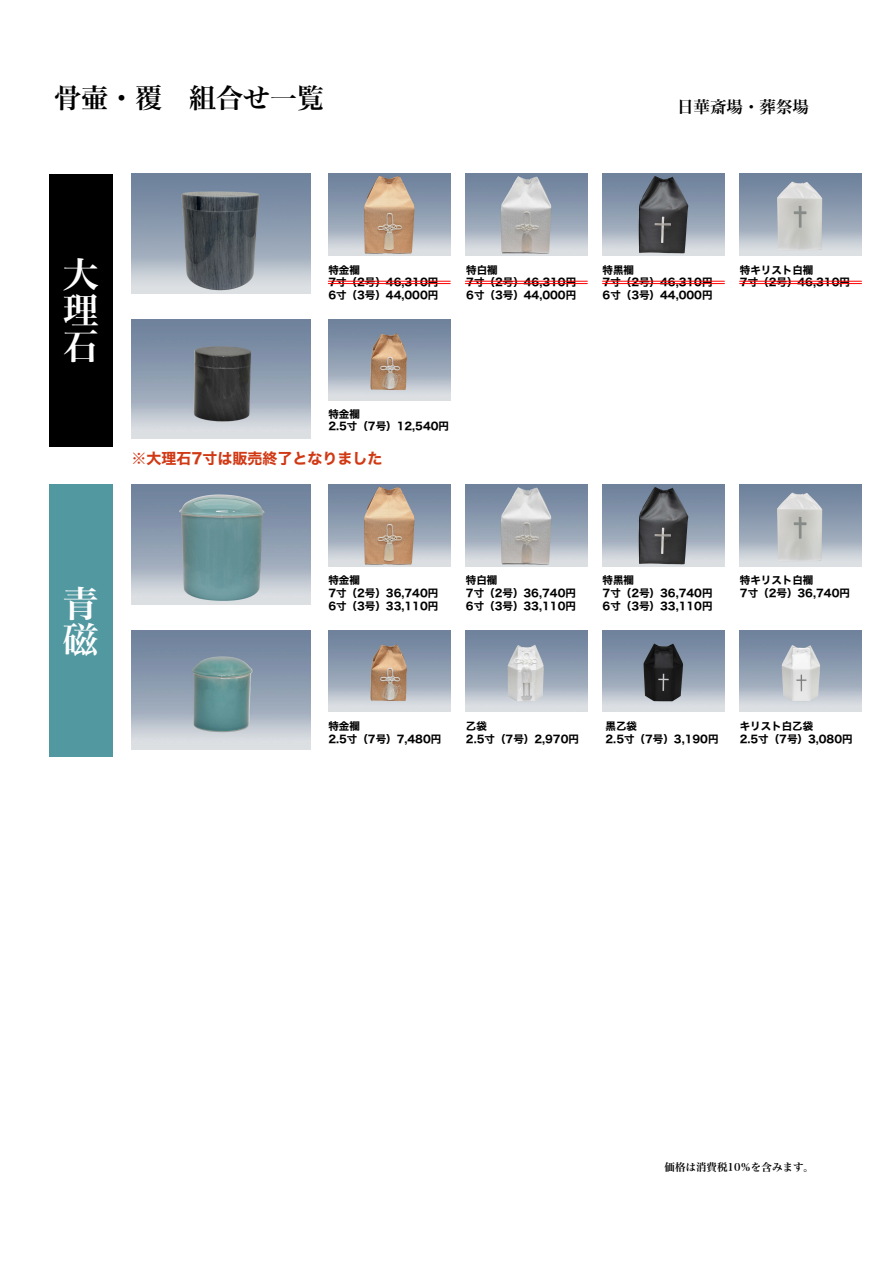
<style>
.page{position:relative;width:893px;height:1263px;background:#fff}
.page>*{position:absolute;margin:0;border:0;box-sizing:border-box;transform-origin:0 0}
.t1{font:36px/36px "Hira Min Pro W6";color:#fff}
.t2{font:27px "Hira Min Pro W6";color:#000}
.t3{font:16.5px "Hira Min Pro W6";color:#000}
.t4{font:15px "Hiragino Sans W7";color:#d13915}
.t5{font:10.5px/12.6px "Hiragino Sans W7";color:#000}
.t6{font:10.5px "Hira Min Pro W6";color:#000}
</style>
<div class="page">
<img style="left:740px;top:174px;width:121px;height:81px">
<img style="left:740px;top:485px;width:121px;height:81px">
<img style="left:131px;top:630px;width:179px;height:120px">
<img style="left:131px;top:485px;width:179px;height:119px">
<img style="left:328px;top:630px;width:122px;height:81px">
<img style="left:740px;top:630px;width:121px;height:81px">
<img style="left:603px;top:630px;width:121px;height:81px">
<img style="left:466px;top:630px;width:122px;height:81px">
<div style="left:49px;top:485px;width:64px;height:272px;background:#5198a0"></div>
<img style="left:328px;top:485px;width:122px;height:81px">
<img style="left:465px;top:485px;width:122px;height:81px">
<img style="left:603px;top:485px;width:121px;height:81px">
<img style="left:131px;top:174px;width:179px;height:119px">
<img style="left:131px;top:320px;width:179px;height:119px">
<img style="left:328px;top:320px;width:122px;height:81px">
<div style="left:49px;top:174px;width:64px;height:272px;background:#000"></div>
<img style="left:328px;top:174px;width:122px;height:81px">
<img style="left:465px;top:174px;width:122px;height:81px">
<img style="left:603px;top:174px;width:121px;height:81px">
<hr style="left:328px;top:281px;width:122px;height:1px;background:#f00">
<hr style="left:328px;top:283px;width:122px;height:1px;background:#f00">
<hr style="left:465px;top:281px;width:122px;height:1px;background:#f00">
<hr style="left:465px;top:283px;width:122px;height:1px;background:#f00">
<hr style="left:602px;top:281px;width:122px;height:1px;background:#f00">
<hr style="left:602px;top:283px;width:122px;height:1px;background:#f00">
<hr style="left:740px;top:281px;width:121px;height:1px;background:#f00">
<hr style="left:740px;top:283px;width:121px;height:1px;background:#f00">
<h2 class="t2" style="left:54px;top:74px;width:272px">骨壷・覆　組合せ一覧</h2>
<h3 class="t3" style="left:677px;top:92px;width:133px">日華斎場・葬祭場</h3>
<h1 class="t1" style="left:63px;top:254px;width:37px;text-align:justify">大理石</h1>
<p class="t5" style="left:466px;top:264px;width:111px">特白襴<br>7寸（2号）46,310円<br>6寸（3号）44,000円</p>
<p class="t5" style="left:328px;top:264px;width:111px">特金襴<br>7寸（2号）46,310円<br>6寸（3号）44,000円</p>
<p class="t5" style="left:603px;top:264px;width:111px">特黒襴<br>7寸（2号）46,310円<br>6寸（3号）44,000円</p>
<p class="t5" style="left:740px;top:264px;width:111px">特キリスト白襴<br>7寸（2号）46,310円</p>
<p class="t5" style="left:328px;top:408px;width:122px">特金襴<br>2.5寸（7号）12,540円</p>
<h3 class="t4" style="left:131px;top:447px;width:253px">※大理石7寸は販売終了となりました</h3>
<h1 class="t1" style="left:63px;top:582px;width:37px">青磁</h1>
<p class="t5" style="left:328px;top:575px;width:111px">特金襴<br>7寸（2号）36,740円<br>6寸（3号）33,110円</p>
<p class="t5" style="left:466px;top:575px;width:111px">特白襴<br>7寸（2号）36,740円<br>6寸（3号）33,110円</p>
<p class="t5" style="left:603px;top:575px;width:111px">特黒襴<br>7寸（2号）36,740円<br>6寸（3号）33,110円</p>
<p class="t5" style="left:740px;top:575px;width:111px">特キリスト白襴<br>7寸（2号）36,740円</p>
<p class="t5" style="left:328px;top:720px;width:114px">特金襴<br>2.5寸（7号）7,480円</p>
<p class="t5" style="left:466px;top:720px;width:114px">乙袋<br>2.5寸（7号）2,970円</p>
<p class="t5" style="left:605px;top:720px;width:114px">黒乙袋<br>2.5寸（7号）3,190円</p>
<p class="t5" style="left:740px;top:720px;width:114px">キリスト白乙袋<br>2.5寸（7号）3,080円</p>
<p class="t6" style="left:665px;top:1157px;width:151px">価格は消費税10％を含みます。</p>
</div>
